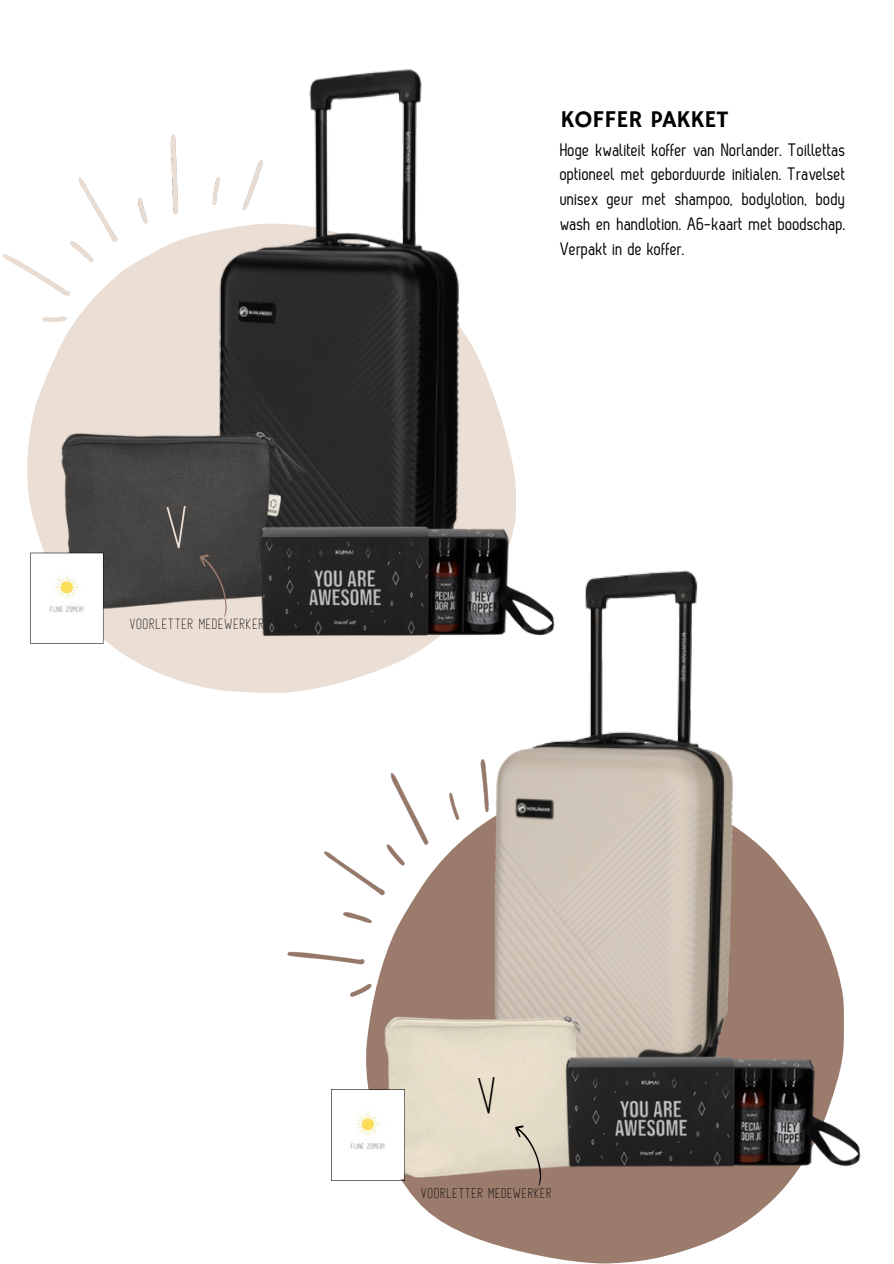
<style>
.page{position:relative;width:894px;height:1264px;background:#fff}
.page>*{position:absolute;margin:0;border:0;box-sizing:border-box;transform-origin:0 0}
.t1{font:24px "Hammersmith One";color:#000}
.t2{font:18px/24.8px "Zag";color:#000;text-align:justify}
.t3{font:700 11.7px "Athens";letter-spacing:.1em;color:#000}
.t4{font:700 11.4px "Athens";letter-spacing:.1em;color:#000}
</style>
<div class="page">
<img style="left:2px;top:69px;width:859px;height:1194px">
<svg style="left:478px;top:1076px;width:18px;height:38px"></svg>
<svg style="left:166px;top:505px;width:22px;height:44px"></svg>
<p class="t3" style="left:130px;top:616px;width:136px">VOORLETTER MEDEWERKER</p>
<h1 class="t1" style="left:560px;top:106px;width:169px">KOFFER PAKKET</h1>
<p class="t2" style="left:560px;top:138px;width:287px">Hoge kwaliteit koffer van Norlander. Toillettas optioneel met geborduurde initialen. Travelset unisex geur met shampoo, bodylotion, body wash en handlotion. A6-kaart met boodschap.<br>Verpakt in de koffer.</p>
<p class="t4" style="left:421px;top:1184px;width:132px">VOORLETTER MEDEWERKER</p>
</div>
